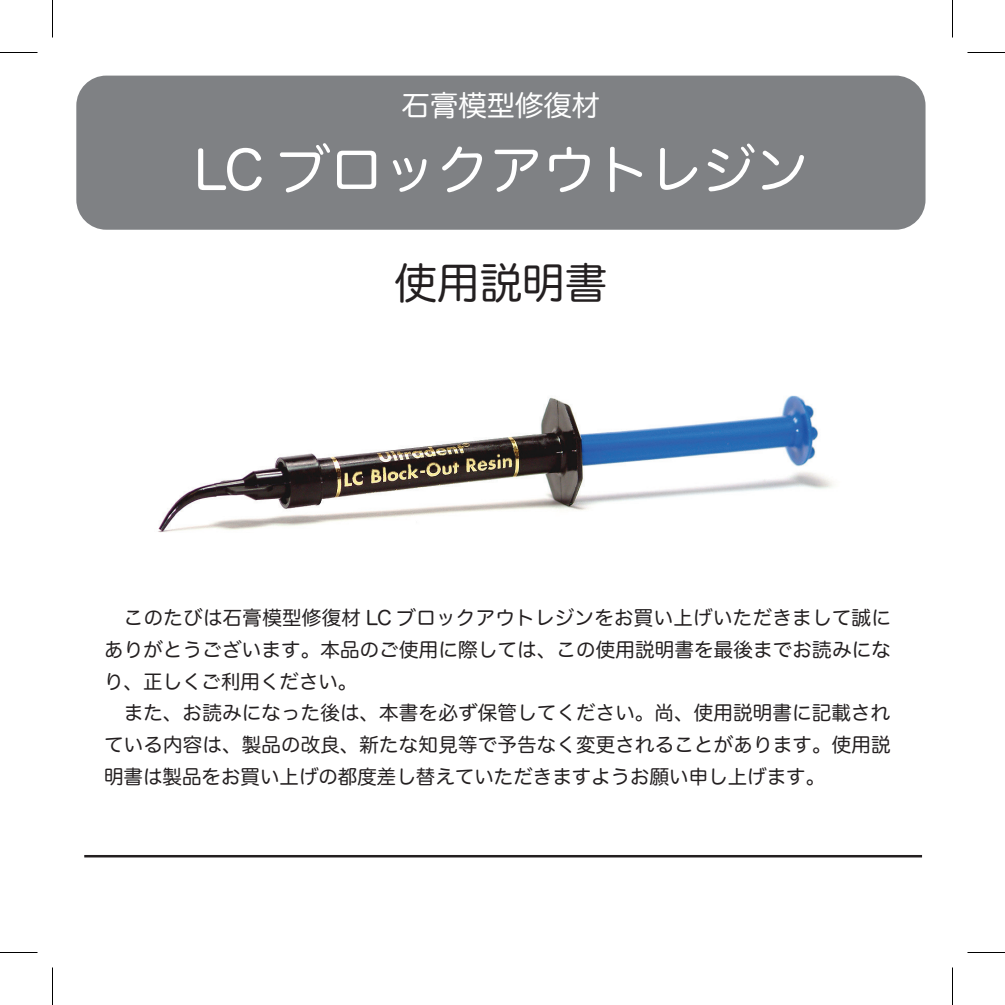
<style>
.page{position:relative;width:1005px;height:1005px;background:#fff}
.page>*{position:absolute;margin:0;border:0;box-sizing:border-box;transform-origin:0 0}
.t1{font:53.25px "Hira Maru Pro W4";color:#fff}
.t2{font:42.5px "Hira Maru Pro W4";color:#231f20}
.t3{font:28.25px "Hira Maru Pro W4";color:#fff}
.t4{font:19.5px/32px "Hira Maru Pro W4";letter-spacing:.01em;color:#231f20}
</style>
<div class="page">
<div style="left:76px;top:76px;width:850px;height:154px;background:#7f8184;border-radius:30px"></div>
<hr style="left:84px;top:855px;width:838px;height:2px;background:#231f20">
<img style="left:158px;top:395px;width:675px;height:138px">
<hr style="left:0;top:52px;width:38px;height:1px;background:#000">
<hr style="left:968px;top:52px;width:37px;height:1px;background:#000">
<hr style="left:0;top:952px;width:38px;height:1px;background:#000">
<hr style="left:968px;top:952px;width:37px;height:1px;background:#000">
<hr style="left:52px;top:0;width:1px;height:38px;background:#000">
<hr style="left:52px;top:968px;width:1px;height:37px;background:#000">
<hr style="left:952px;top:0;width:1px;height:38px;background:#000">
<hr style="left:952px;top:968px;width:1px;height:37px;background:#000">
<h3 class="t3" style="left:402px;top:81px;width:200px">石膏模型修復材</h3>
<h1 class="t1" style="left:193px;top:124px;width:617px">LC ブロックアウトレジン</h1>
<h2 class="t2" style="left:395px;top:246px;width:214px">使用説明書</h2>
<p class="t4" style="left:104px;top:600px;width:788px">　このたびは石膏模型修復材 LC ブロックアウトレジンをお買い上げいただきまして誠にありがとうございます。本品のご使用に際しては、この使用説明書を最後までお読みになり、正しくご利用ください。<br>　また、お読みになった後は、本書を必ず保管してください。尚、使用説明書に記載されている内容は、製品の改良、新たな知見等で予告なく変更されることがあります。使用説明書は製品をお買い上げの都度差し替えていただきますようお願い申し上げます。</p>
</div>
